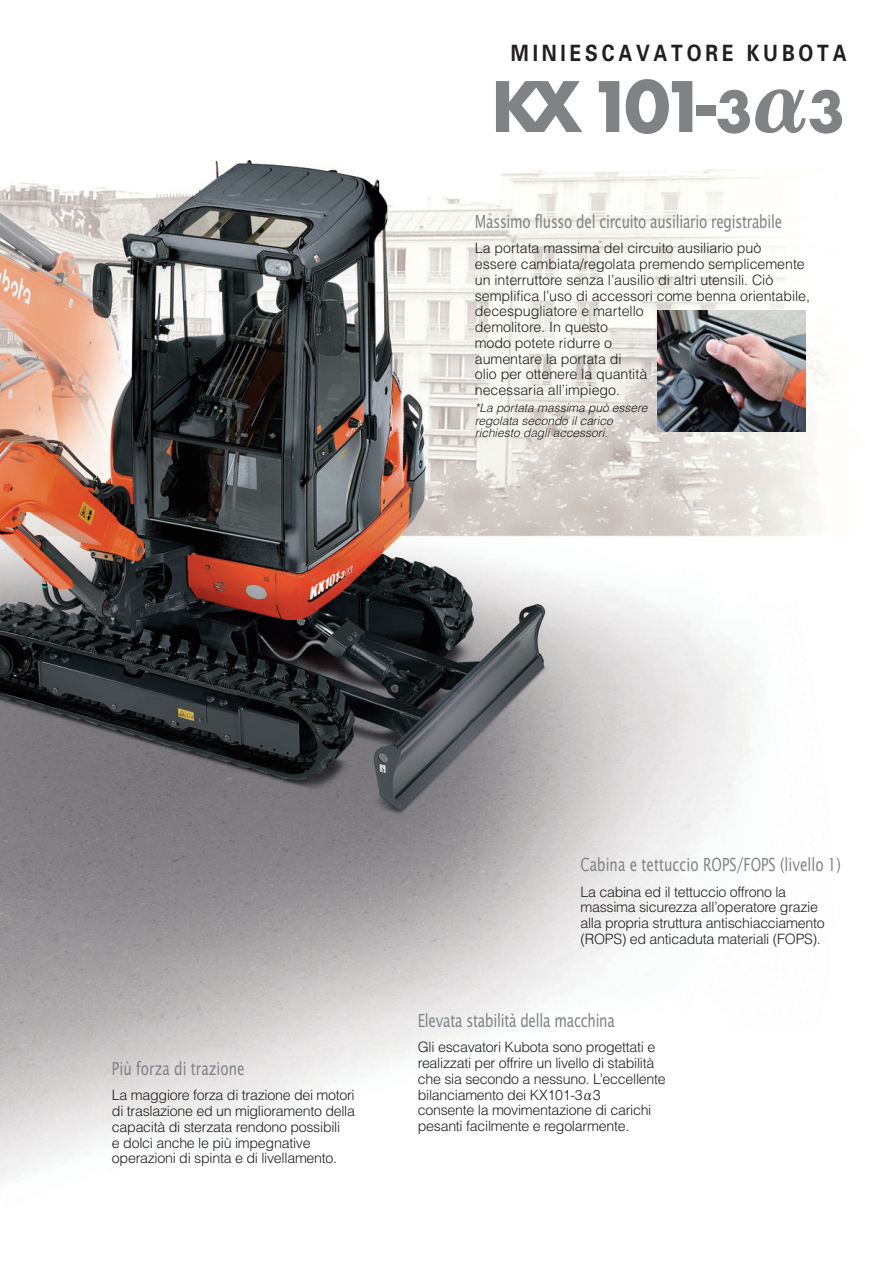
<style>
.page{position:relative;width:893px;height:1263px;background:#fff}
.page>*{position:absolute;margin:0;border:0;box-sizing:border-box;transform-origin:0 0}
.t1{font:700 67.5px "Futura";color:#808285}
.t2{font:700 22.5px "Univers";letter-spacing:.2em;color:#231f20;scale:.85 1}
.t3{font:18px "Lucida Sans";letter-spacing:-.02em;color:#808285;scale:.75 1}
.t4{font:18px "Lucida Sans";color:#808285;scale:.75 1}
.t5{font:300 14.25px/15.8px "Helvetica";letter-spacing:-.02em;color:#231f20}
.t6{font:italic 300 12px/12.8px "Helvetica";letter-spacing:-.005em;color:#231f20}
.s1{font-size:54px}
.s2{font-family:"Koz Min Pro";font-weight:800;font-size:82.5px}
.s3{font-family:"Koz Min Pro";font-weight:400}
</style>
<div class="page">
<img style="left:0;top:160px;width:829px;height:1018px">
<img style="left:657px;top:310px;width:149px;height:122px">
<h2 class="t2" style="left:511px;top:39px;width:397px">MINIESCAVATORE KUBOTA</h2>
<h1 class="t1" style="left:492px;top:60px;width:355px">KX 101-<span class="s1">3</span><span class="s2">α</span><span class="s1">3</span></h1>
<p class="t3" style="left:475px;top:211px;width:411px">Massimo flusso del circuito ausiliario registrabile</p>
<p class="t5" style="left:475px;top:240px;width:337px">La portata massima del circuito ausiliario può<br>essere cambiata/regolata premendo semplicemente un interruttore senza l’ausilio di altri utensili. Ciò semplifica l’uso di accessori come benna orientabile, decespugliatore e martello<br>demolitore. In questo<br>modo potete ridurre o<br>aumentare la portata di<br>olio per ottenere la quantità<br>necessaria all’impiego.</p>
<p class="t6" style="left:475px;top:401px;width:174px">*La portata massima può essere regolata secondo il carico richiesto dagli accessori.</p>
<p class="t4" style="left:112px;top:1057px;width:178px">Più forza di trazione</p>
<p class="t5" style="left:112px;top:1087px;width:245px">La maggiore forza di trazione dei motori di traslazione ed un miglioramento della capacità di sterzata rendono possibili<br>e dolci anche le più impegnative operazioni di spinta e di livellamento.</p>
<p class="t4" style="left:580px;top:854px;width:349px">Cabina e tettuccio ROPS/FOPS (livello 1)</p>
<p class="t5" style="left:580px;top:883px;width:246px">La cabina ed il tettuccio offrono la massima sicurezza all’operatore grazie alla propria struttura antischiacciamento (ROPS) ed anticaduta materiali (FOPS).</p>
<p class="t3" style="left:418px;top:1009px;width:264px">Elevata stabilità della macchina</p>
<p class="t5" style="left:418px;top:1039px;width:250px">Gli escavatori Kubota sono progettati e realizzati per offrire un livello di stabilità che sia secondo a nessuno. L’eccellente bilanciamento dei KX101-3<span class="s3">α</span>3<br>consente la movimentazione di carichi pesanti facilmente e regolarmente.</p>
</div>
